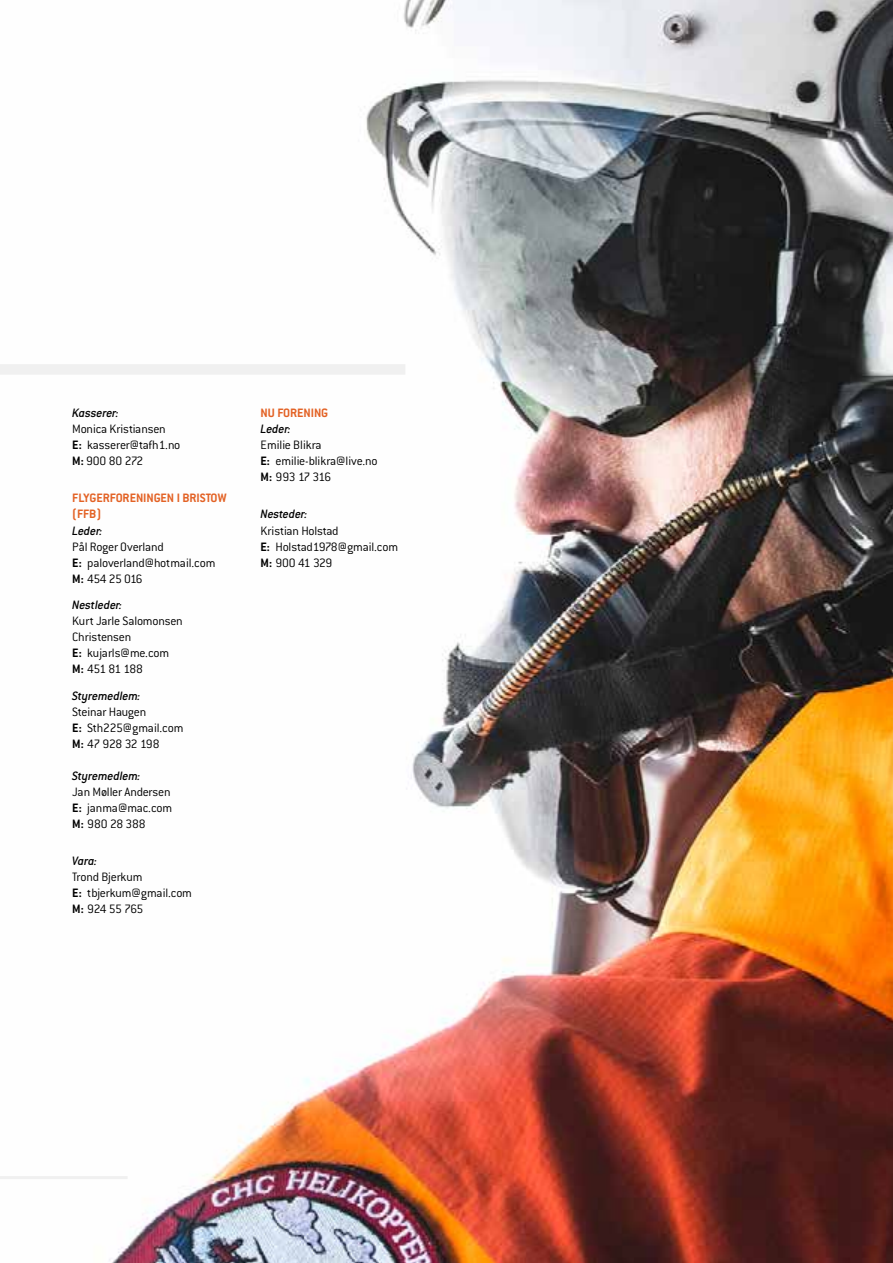
<style>
.page{position:relative;width:893px;height:1263px;background:#fff}
.page>*{position:absolute;margin:0;border:0;box-sizing:border-box;transform-origin:0 0}
.t1{font:300 13.35px/16px "Conduit ITC";letter-spacing:-.015em;color:#000}
.t2{font:italic 500 13.35px "Conduit ITC";letter-spacing:-.015em;color:#000}
.t3{font:700 13.35px/16px "Conduit ITC";color:#e36225}
.s1{font-weight:700}
</style>
<div class="page">
<img style="left:109px;top:0;width:784px;height:1263px">
<hr style="left:0;top:1176px;width:128px;height:3px;background:#f0f0f0">
<div style="left:0;top:364px;width:405px;height:11px;background:#f0f0f0"></div>
<p class="t2" style="left:72px;top:406px;width:48px">Kasserer:</p>
<p class="t1" style="left:72px;top:421px;width:110px">Monica Kristiansen<br><span class="s1">E:</span> kasserer@tafh1.no<br><span class="s1">M:</span> 900 80 272</p>
<p class="t3" style="left:72px;top:490px;width:156px">FLYGERFORENINGEN I BRISTOW (FFB)</p>
<p class="t2" style="left:72px;top:523px;width:32px">Leder:</p>
<p class="t1" style="left:72px;top:538px;width:145px">Pål Roger Overland<br><span class="s1">E:</span> paloverland@hotmail.com<br><span class="s1">M:</span> 454 25 016</p>
<p class="t2" style="left:72px;top:597px;width:51px">Nestleder:</p>
<p class="t1" style="left:72px;top:613px;width:112px">Kurt Jarle Salomonsen<br>Christensen<br><span class="s1">E:</span> kujarls@me.com<br><span class="s1">M:</span> 451 81 188</p>
<p class="t2" style="left:72px;top:688px;width:70px">Styremedlem:</p>
<p class="t1" style="left:72px;top:704px;width:113px">Steinar Haugen<br><span class="s1">E:</span> Sth225@gmail.com<br><span class="s1">M:</span> 47 928 32 198</p>
<p class="t2" style="left:72px;top:768px;width:70px">Styremedlem:</p>
<p class="t1" style="left:72px;top:784px;width:101px;text-align:justify">Jan Møller Andersen <span class="s1">E:</span> janma@mac.com <span class="s1">M:</span> 980 28 388</p>
<p class="t2" style="left:72px;top:853px;width:26px">Vara:</p>
<p class="t1" style="left:72px;top:869px;width:121px">Trond Bjerkum<br><span class="s1">E:</span> tbjerkum@gmail.com<br><span class="s1">M:</span> 924 55 765</p>
<p class="t3" style="left:261px;top:405px;width:69px">NU FORENING</p>
<p class="t2" style="left:261px;top:422px;width:32px">Leder:</p>
<p class="t1" style="left:261px;top:437px;width:119px">Emilie Blikra<br><span class="s1">E:</span> emilie-blikra@live.no<br><span class="s1">M:</span> 993 17 316</p>
<p class="t2" style="left:261px;top:507px;width:48px">Nesteder:</p>
<p class="t1" style="left:261px;top:522px;width:139px">Kristian Holstad<br><span class="s1">E:</span> Holstad1978@gmail.com<br><span class="s1">M:</span> 900 41 329</p>
</div>
